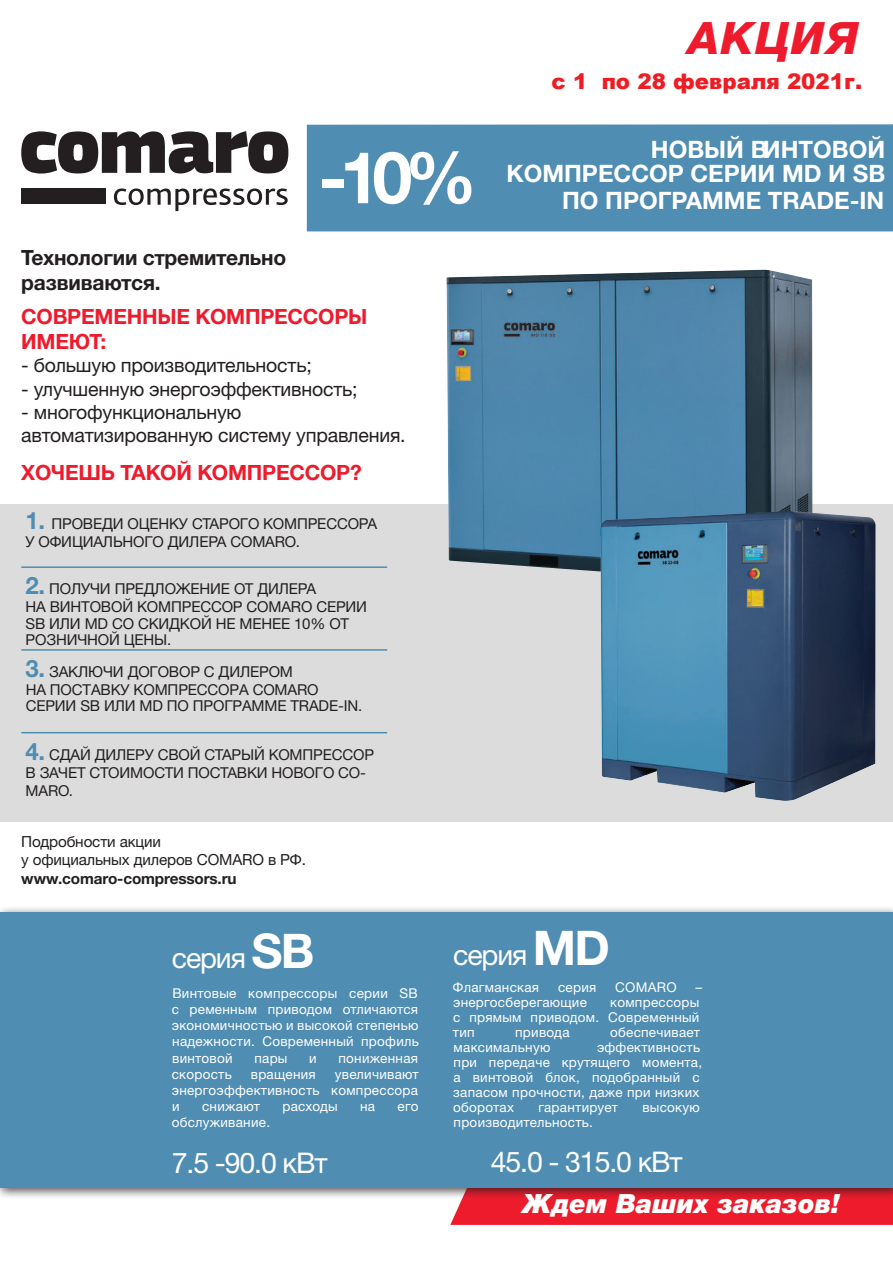
<style>
.page{position:relative;width:893px;height:1263px;background:#fff}
.page>*{position:absolute;margin:0;border:0;box-sizing:border-box;transform-origin:0 0}
.Слоган{font:700 72px "Helvetica Neue LTW1 G";color:#fff}
.pa1{font:italic 800 44.7px "Helvetica Neue LTW1 G";letter-spacing:.03em;color:#ee1b2d}
.Раздел_2{font:28.5px "Helvetica Neue LTW1 G";letter-spacing:-.04em;color:#fff}
.t1{font:italic 900 26.55px "Helvetica Neue LTW1 G";color:#fff}
.Слоган-2{font:700 24px/24px "Helvetica Neue LTW1 G";color:#fff;text-align:right}
.Слоган-3{font:900 21.45px "Arial";color:#ee1d23}
.t2{font:700 21px/25.2px "Helvetica Neue LTW1 G";letter-spacing:-.01em;color:#ee1b2d}
.t3{font:700 21px/25.2px "Helvetica Neue LTW1 G";letter-spacing:-.01em;color:#231f20}
.t4{font:19.5px/23.4px "Helvetica Neue LTW1 G";letter-spacing:-.01em;color:#231f20}
.t5{font:15.3px "Helvetica Neue LTW1 G";letter-spacing:-.01em;color:#231f20}
.t6{font:700 15.3px "Helvetica Neue LTW1 G";letter-spacing:-.01em;color:#231f20}
.t7{font:15px/16.8px "Helvetica Neue LTW1 G";letter-spacing:-.01em;color:#231f20}
.Раздел_3{font:13.5px/16.2px "Helvetica Neue LTW1 G";letter-spacing:.02em;color:#fff;text-align:justify}
.s1{font-weight:700;font-size:24px;color:#4f8db2}
.s2{font-weight:700;font-size:47.85px}
</style>
<div class="page">
<div style="left:0;top:504px;width:893px;height:317px;background:#dcdcdc"></div>
<hr style="left:21px;top:566px;width:366px;height:2px;background:#4f8db2">
<hr style="left:21px;top:649px;width:366px;height:2px;background:#4f8db2">
<hr style="left:21px;top:732px;width:366px;height:1px;background:#4f8db2">
<div style="left:450px;top:1199px;width:443px;height:26px;background:#ee1b2d"></div>
<div style="left:308px;top:124px;width:585px;height:107px;background:#4f8db2"></div>
<div style="left:307px;top:124px;width:586px;height:107px;border:2px solid #4f8db2"></div>
<div style="left:21px;top:189px;width:84px;height:15px;background:#231f20"></div>
<svg style="left:21px;top:131px;width:267px;height:43px"></svg>
<svg style="left:114px;top:188px;width:174px;height:23px"></svg>
<div style="left:0;top:906px;width:893px;height:293px;background:#231f20;opacity:.75"></div>
<div style="left:0;top:912px;width:893px;height:275px;background:#4f8db2"></div>
<img style="left:446px;top:270px;width:366px;height:302px">
<img style="left:600px;top:511px;width:275px;height:290px">
<p class="pa1" style="left:688px;top:12px;width:172px">АКЦИЯ</p>
<p class="Слоган" style="left:318px;top:133px;width:160px">-10%</p>
<p class="t3" style="left:21px;top:244px;width:266px">Технологии стремительно развиваются.</p>
<p class="t2" style="left:21px;top:303px;width:348px">СОВРЕМЕННЫЕ КОМПРЕССОРЫ<br>ИМЕЮТ:</p>
<p class="t4" style="left:21px;top:353px;width:292px">- большую производительность;</p>
<p class="t4" style="left:21px;top:377px;width:338px">- улучшенную энергоэффективность;</p>
<p class="t4" style="left:21px;top:400px;width:386px">- многофункциональную автоматизированную систему управления.</p>
<p class="t2" style="left:21px;top:460px;width:342px">ХОЧЕШЬ ТАКОЙ КОМПРЕССОР?</p>
<p class="t7" style="left:26px;top:515px;width:353px"><span class="s1">1.</span> ПРОВЕДИ ОЦЕНКУ СТАРОГО КОМПРЕССОРА</p>
<p class="t7" style="left:26px;top:533px;width:276px">У ОФИЦИАЛЬНОГО ДИЛЕРА COMARO.</p>
<p class="t7" style="left:26px;top:580px;width:292px"><span class="s1">2.</span> ПОЛУЧИ ПРЕДЛОЖЕНИЕ ОТ ДИЛЕРА</p>
<p class="t7" style="left:26px;top:598px;width:343px">НА ВИНТОВОЙ КОМПРЕССОР COMARO СЕРИИ<br>SB ИЛИ MD СО СКИДКОЙ НЕ МЕНЕЕ 10% ОТ<br>РОЗНИЧНОЙ ЦЕНЫ.</p>
<p class="t7" style="left:26px;top:663px;width:269px"><span class="s1">3.</span> ЗАКЛЮЧИ ДОГОВОР С ДИЛЕРОМ</p>
<p class="t7" style="left:26px;top:681px;width:338px">НА ПОСТАВКУ КОМПРЕССОРА COMARO<br>СЕРИИ SB ИЛИ MD ПО ПРОГРАММЕ TRADE-IN.</p>
<p class="t7" style="left:26px;top:746px;width:350px"><span class="s1">4.</span> СДАЙ ДИЛЕРУ СВОЙ СТАРЫЙ КОМПРЕССОР</p>
<p class="t7" style="left:26px;top:763px;width:342px;line-height:18px">В ЗАЧЕТ СТОИМОСТИ ПОСТАВКИ НОВОГО CO-<br>MARO.</p>
<p class="t5" style="left:21px;top:832px;width:141px">Подробности акции</p>
<p class="t5" style="left:21px;top:850px;width:286px">у официальных дилеров COMARO в РФ.</p>
<p class="t6" style="left:21px;top:869px;width:217px">www.comaro-compressors.ru</p>
<p class="Слоган-3" style="left:552px;top:66px;width:312px">с 1 по 28 февраля 2021г.</p>
<p class="Слоган-2" style="left:506px;top:137px;width:380px">НОВЫЙ ВИНТОВОЙ<br>КОМПРЕССОР СЕРИИ MD И SB</p>
<p class="Слоган-2" style="left:562px;top:189px;width:324px">ПО ПРОГРАММЕ TRADE-IN</p>
<p class="Раздел_2" style="left:172px;top:941px;width:144px">серия <span class="s2">SB</span></p>
<p class="Раздел_3" style="left:172px;top:985px;width:249px">Винтовые компрессоры серии SB с ременным приводом отличаются экономичностью и высокой степенью надежности. Современный профиль винтовой</p>
<p class="Раздел_3" style="left:254px;top:1049px;width:35px">пары</p>
<p class="Раздел_3" style="left:309px;top:1049px;width:9px">и</p>
<p class="Раздел_3" style="left:338px;top:1049px;width:81px">пониженная</p>
<p class="Раздел_3" style="left:172px;top:1066px;width:62px">скорость</p>
<p class="Раздел_3" style="left:251px;top:1066px;width:67px">вращения</p>
<p class="Раздел_3" style="left:172px;top:1066px;width:248px;text-indent:163px">увеличивают энергоэффективность компрессора и</p>
<p class="Раздел_3" style="left:202px;top:1098px;width:59px">снижают</p>
<p class="Раздел_3" style="left:282px;top:1098px;width:57px">расходы</p>
<p class="Раздел_3" style="left:360px;top:1098px;width:17px">на</p>
<p class="Раздел_3" style="left:398px;top:1098px;width:22px">его</p>
<p class="Раздел_3" style="left:172px;top:1114px;width:100px">обслуживание.</p>
<p class="Раздел_2" style="left:172px;top:1145px;width:157px">7.5 -90.0 кВт</p>
<p class="Раздел_2" style="left:453px;top:937px;width:158px">серия <span class="s2">MD</span></p>
<p class="Раздел_3" style="left:453px;top:979px;width:88px">Флагманская</p>
<p class="Раздел_3" style="left:558px;top:979px;width:40px">серия</p>
<p class="Раздел_3" style="left:615px;top:979px;width:63px">COMARO</p>
<p class="Раздел_3" style="left:696px;top:979px;width:8px">–</p>
<p class="Раздел_3" style="left:453px;top:994px;width:135px">энергосберегающие</p>
<p class="Раздел_3" style="left:453px;top:995px;width:248px;line-height:15px;text-indent:157px">компрессоры с прямым приводом. Современный тип</p>
<p class="Раздел_3" style="left:515px;top:1024px;width:56px">привода</p>
<p class="Раздел_3" style="left:610px;top:1024px;width:92px">обеспечивает</p>
<p class="Раздел_3" style="left:454px;top:1039px;width:98px">максимальную</p>
<p class="Раздел_3" style="left:453px;top:1040px;width:251px;line-height:15px;text-align:left;text-indent:144px">эффективность при передаче крутящего момента, а винтовой блок, подобранный с запасом прочности, даже при низких оборотах</p>
<p class="Раздел_3" style="left:538px;top:1099px;width:81px">гарантирует</p>
<p class="Раздел_3" style="left:642px;top:1099px;width:59px">высокую</p>
<p class="Раздел_3" style="left:454px;top:1114px;width:141px">производительность.</p>
<h3 class="Раздел_2" style="left:491px;top:1144px;width:193px">45.0 - 315.0 кВт</h3>
<h3 class="t1" style="left:522px;top:1187px;width:319px">Ждем Ваших заказов!</h3>
</div>
